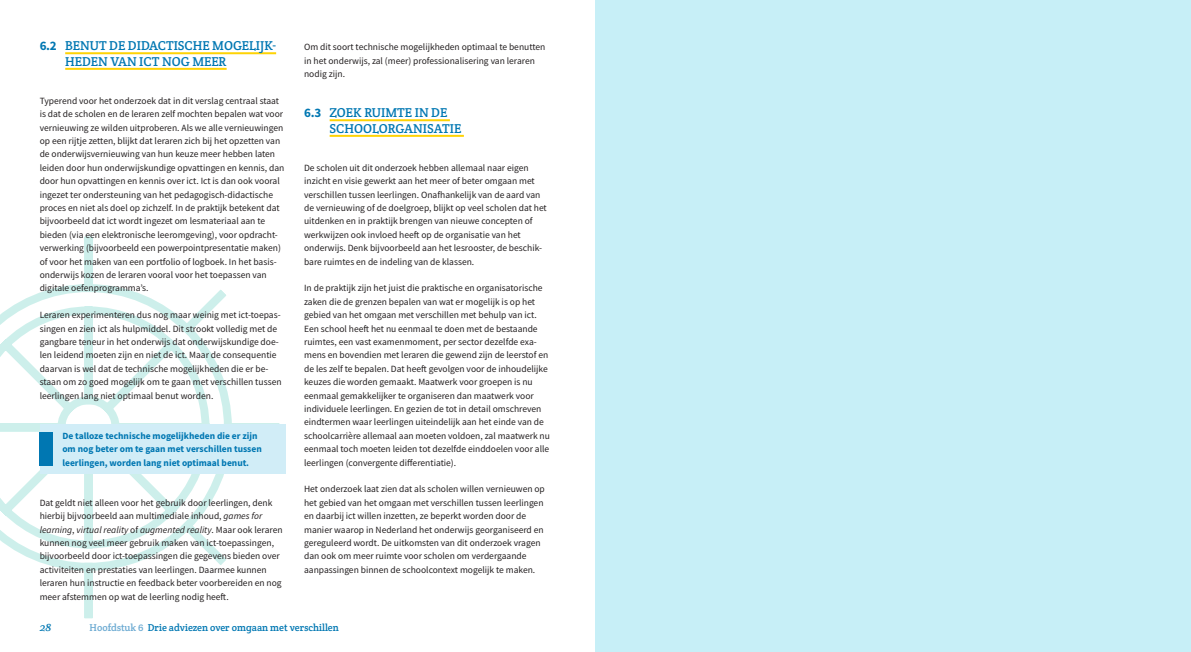
<style>
.page{position:relative;width:1191px;height:652px;background:#fff}
.page>*{position:absolute;margin:0;border:0;box-sizing:border-box;transform-origin:0 0}
.KOP_2_sub_kop{font:13px/15.6px "Crete Round";color:#0077b2}
.t1{font:italic 100 11px "Crete";color:#0077b2}
.KOP_1_hoofdst{font:10px "Crete Round";color:#0077b2}
.broodtekst{font:9.5px/13.4px "Source Sans Pro";color:#231f20}
.KADER_definitie{font:700 9.5px/13.4px "Source Sans Pro";color:#0077b2}
.s1{font-family:"Source Sans Pro";font-weight:700}
.s2{font-style:italic}
.s3{color:#6caad2}
</style>
<div class="page">
<div style="left:595px;top:0;width:596px;height:652px;background:#c7eff7"></div>
<svg style="left:0;top:236px;width:280px;height:383px"></svg>
<hr style="left:65px;top:52px;width:211px;height:2px;background:#fed304">
<hr style="left:65px;top:68px;width:162px;height:2px;background:#fed304">
<div style="left:40px;top:424px;width:246px;height:50px;background:#d1edf7"></div>
<hr style="left:330px;top:119px;width:120px;height:2px;background:#fed304">
<hr style="left:330px;top:135px;width:134px;height:2px;background:#fed304">
<div style="left:40px;top:432px;width:13px;height:34px;background:#0077b2"></div>
<p class="KOP_2_sub_kop" style="left:65px;top:38px;width:212px;text-indent:-26px"><span class="s1">6.2</span> BENUT DE DIDACTISCHE MOGELIJK-<br>HEDEN VAN ICT NOG MEER</p>
<p class="broodtekst" style="left:40px;top:94px;width:246px">Typerend voor het onderzoek dat in dit verslag centraal staat is dat de scholen en de leraren zelf mochten bepalen wat voor vernieuwing ze wilden uitproberen. Als we alle vernieuwingen op een rijtje zetten, blijkt dat leraren zich bij het opzetten van de onderwijsvernieuwing van hun keuze meer hebben laten leiden door hun onderwijskundige opvattingen en kennis, dan door hun opvattingen en kennis over ict. Ict is dan ook vooral ingezet ter ondersteuning van het pedagogisch-didactische proces en niet als doel op zichzelf. In de praktijk betekent dat bijvoorbeeld dat ict wordt ingezet om lesmateriaal aan te bieden (via een elektronische leeromgeving), voor opdracht&shy;verwerking (bijvoorbeeld een powerpointpresentatie maken) of voor het maken van een portfolio of logboek. In het basis&shy;onderwijs kozen de leraren vooral voor het toepassen van digitale oefenprogramma’s.</p>
<p class="broodtekst" style="left:40px;top:308px;width:243px">Leraren experimenteren dus nog maar weinig met ict-toepas&shy;singen en zien ict als hulpmiddel. Dit strookt volledig met de gangbare teneur in het onderwijs dat onderwijskundige doe&shy;len leidend moeten zijn en niet de ict. Maar de consequentie daarvan is wel dat de technische mogelijkheden die er be&shy;staan om zo goed mogelijk om te gaan met verschillen tussen leerlingen lang niet optimaal benut worden.</p>
<p class="KADER_definitie" style="left:62px;top:429px;width:201px">De talloze technische mogelijkheden die er zijn om nog beter om te gaan met verschillen tussen leerlingen, worden lang niet optimaal benut.</p>
<p class="broodtekst" style="left:40px;top:496px;width:244px">Dat geldt niet alleen voor het gebruik door leerlingen, denk hierbij bijvoorbeeld aan multimediale inhoud, <span class="s2">games for learning</span>, <span class="s2">virtual reality</span> of <span class="s2">augmented reality</span>. Maar ook leraren kunnen nog veel meer gebruik maken van ict-toepassingen, bijvoorbeeld door ict-toepassingen die gegevens bieden over activiteiten en prestaties van leerlingen. Daarmee kunnen leraren hun instructie en feedback beter voorbereiden en nog meer afstemmen op wat de leerling nodig heeft.</p>
<p class="broodtekst" style="left:304px;top:40px;width:243px">Om dit soort technische mogelijkheden optimaal te benutten in het onderwijs, zal (meer) professionalisering van leraren nodig zijn.</p>
<p class="KOP_2_sub_kop" style="left:330px;top:105px;width:133px;text-indent:-26px"><span class="s1">6.3</span> ZOEK RUIMTE IN DE<br>SCHOOLORGANISATIE</p>
<p class="broodtekst" style="left:304px;top:161px;width:244px">De scholen uit dit onderzoek hebben allemaal naar eigen inzicht en visie gewerkt aan het meer of beter omgaan met verschillen tussen leerlingen. Onafhankelijk van de aard van de vernieuwing of de doelgroep, blijkt op veel scholen dat het uitdenken en in praktijk brengen van nieuwe concepten of werkwijzen ook invloed heeft op de organisatie van het onderwijs. Denk bijvoorbeeld aan het lesrooster, de beschik&shy;bare ruimtes en de indeling van de klassen.</p>
<p class="broodtekst" style="left:304px;top:282px;width:247px">In de praktijk zijn het juist die praktische en organisatorische zaken die de grenzen bepalen van wat er mogelijk is op het gebied van het omgaan met verschillen met behulp van ict.<br>Een school heeft het nu eenmaal te doen met de bestaande ruimtes, een vast examenmoment, per sector dezelfde exa&shy;mens en bovendien met leraren die gewend zijn de leerstof en de les zelf te bepalen. Dat heeft gevolgen voor de inhoudelijke keuzes die worden gemaakt. Maatwerk voor groepen is nu eenmaal gemakkelijker te organiseren dan maatwerk voor individuele leerlingen. En gezien de tot in detail omschreven eindtermen waar leerlingen uiteindelijk aan het einde van de schoolcarrière allemaal aan moeten voldoen, zal maatwerk nu eenmaal toch moeten leiden tot dezelfde einddoelen voor alle leerlingen (convergente differentiatie).</p>
<p class="broodtekst" style="left:304px;top:483px;width:242px">Het onderzoek laat zien dat als scholen willen vernieuwen op het gebied van het omgaan met verschillen tussen leerlingen en daarbij ict willen inzetten, ze beperkt worden door de manier waarop in Nederland het onderwijs georganiseerd en gereguleerd wordt. De uitkomsten van dit onderzoek vragen dan ook om meer ruimte voor scholen om verdergaande aanpassingen binnen de schoolcontext mogelijk te maken.</p>
<p class="t1" style="left:40px;top:620px;width:13px">28</p>
<p class="KOP_1_hoofdst" style="left:90px;top:621px;width:251px"><span class="s3">Hoofdstuk 6</span> Drie adviezen over omgaan met verschillen</p>
</div>
